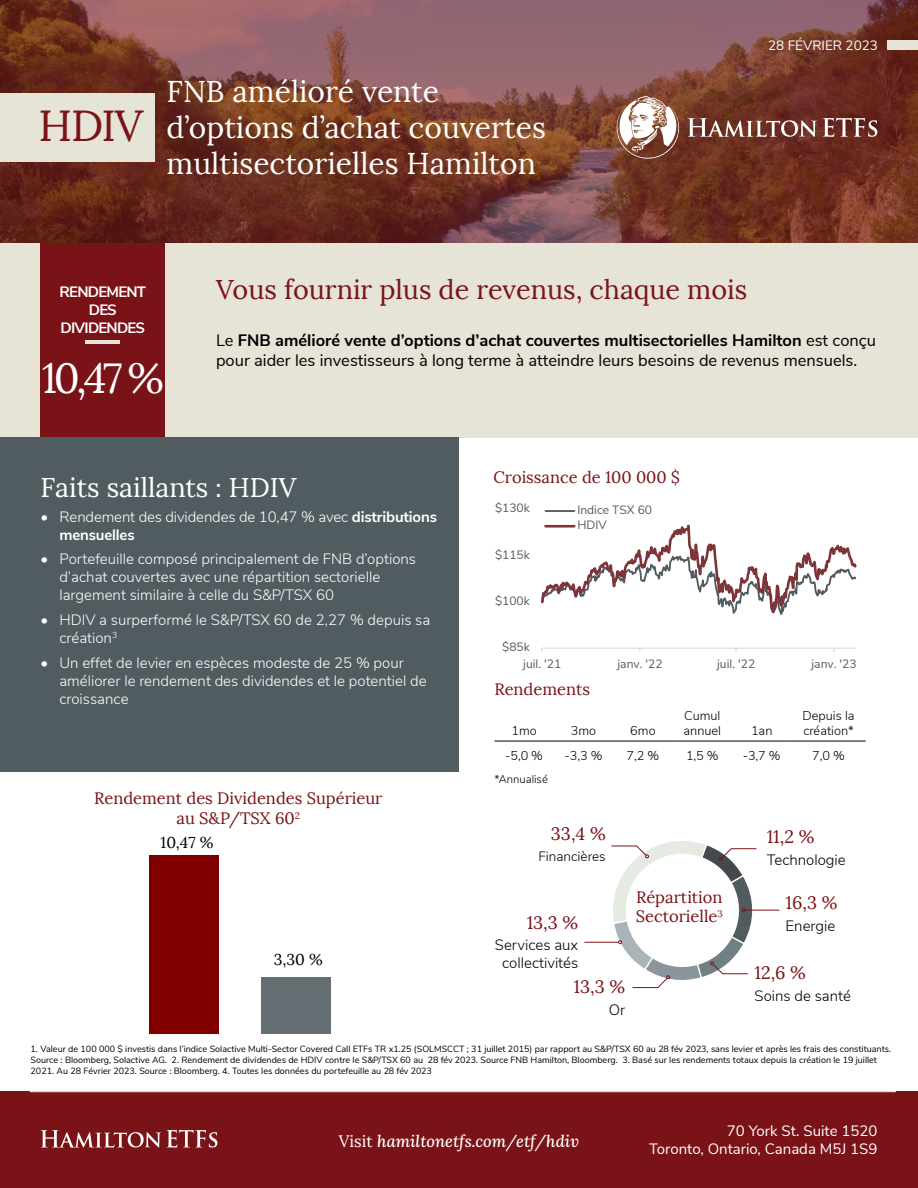
<style>
.page{position:relative;width:918px;height:1188px;background:#fff}
.page>*{position:absolute;margin:0;border:0;box-sizing:border-box;transform-origin:0 0}
.t1{font:43.35px "Lora";color:#7a1317}
.t2{font:42px "Lora";color:#fff}
.t3{font:30px/36px "Lora";color:#fff}
.t4{font:27px "Lora";color:#7a1317}
.t5{font:27px "Lora";color:#fff}
.t6{font:18px "Lora";color:#7a1317}
.t7{font:16.5px/19.8px "Nunito Sans";color:#000}
.t8{font:16.5px/19.8px "Lora";color:#7a1317;text-align:center}
.t9{font:italic 500 16.5px "Lora";color:#fff}
.t10{font:15.75px "Lora";color:#000}
.t11{font:300 15px/18px "Nunito Sans";color:#fff}
.t12{font:300 15px/18px "Nunito Sans";color:#000;text-align:center}
.t13{font:15px/18px "Nunito Sans";color:#fff;text-align:right}
.t14{font:700 15px/18px "Nunito Sans";letter-spacing:-.05em;color:#fff;text-align:center}
.t15{font:13.5px "Nunito Sans";color:#fff}
.t16{font:300 13.5px "Nunito Sans";color:#000}
.t17{font:300 12.75px/15.3px "Nunito Sans";color:#000}
.t18{font:12px/15.1px "Nunito Sans";letter-spacing:-.005em;color:#595959}
.t19{font:300 11.25px "Nunito Sans";color:#000}
.t20{font:9px/10.8px "Nunito Sans";color:#000}
.s1{font-weight:700}
.s2{font-family:"Nunito Sans"}
.s3{font-weight:400;font-style:normal}
</style>
<div class="page">
<div style="left:150px;top:855px;width:69px;height:179px;background:#800000"></div>
<div style="left:261px;top:977px;width:70px;height:57px;background:#656e73"></div>
<div style="left:0;top:243px;width:918px;height:194px;background:#e6e3d7"></div>
<svg style="left:0;top:0;width:918px;height:243px;background:#7a4239"></svg>
<div style="left:0;top:93px;width:154px;height:69px;background:#e6e3d7"></div>
<div style="left:40px;top:243px;width:125px;height:194px;background:#7a1317"></div>
<div style="left:0;top:437px;width:459px;height:335px;background:#515c60"></div>
<div style="left:887px;top:40px;width:31px;height:10px;background:#e6e3d7"></div>
<div style="left:0;top:1092px;width:918px;height:96px;background:#7a1317"></div>
<svg style="left:41px;top:1130px;width:176px;height:18px"></svg>
<svg style="left:687px;top:118px;width:130px;height:19px"></svg>
<svg style="left:823px;top:118px;width:54px;height:19px"></svg>
<svg style="left:617px;top:96px;width:62px;height:63px"></svg>
<hr style="left:86px;top:340px;width:34px;height:4px;background:#e6e3d7">
<div style="left:30px;top:1043px;width:865px;height:49px;border:1px solid #fff"></div>
<hr style="left:494px;top:741px;width:60px;height:1px;background:#000">
<hr style="left:554px;top:741px;width:59px;height:1px;background:#000">
<hr style="left:613px;top:741px;width:60px;height:1px;background:#000">
<hr style="left:673px;top:741px;width:59px;height:1px;background:#000">
<hr style="left:732px;top:741px;width:59px;height:1px;background:#000">
<hr style="left:791px;top:741px;width:75px;height:1px;background:#000">
<hr style="left:584px;top:942px;width:35px;height:1px;background:#7a1317">
<hr style="left:745px;top:910px;width:34px;height:1px;background:#7a1317">
<svg style="left:606px;top:841px;width:151px;height:147px"></svg>
<hr style="left:542px;top:648px;width:314px;height:1px;background:#d9d9d9">
<svg style="left:542px;top:510px;width:315px;height:105px"></svg>
<hr style="left:546px;top:510px;width:28px;height:2px;background:#515c60">
<hr style="left:545px;top:525px;width:29px;height:3px;background:#7e3539">
<h1 class="t1" style="left:39px;top:99px;width:106px">HDIV</h1>
<h3 class="t3" style="left:167px;top:73px;width:381px">FNB amélioré vente d’options d’achat couvertes multisectorielles Hamilton</h3>
<h3 class="t15" style="left:768px;top:36px;width:112px">28 FÉVRIER 2023</h3>
<h3 class="t14" style="left:60px;top:282px;width:88px">RENDEMENT<br>DES<br>DIVIDENDES</h3>
<h2 class="t2" style="left:42px;top:352px;width:124px">10,47 %</h2>
<h3 class="t4" style="left:216px;top:273px;width:533px">Vous fournir plus de revenus, chaque mois</h3>
<h3 class="t7" style="left:216px;top:330px;width:662px">Le <span class="s1">FNB amélioré vente d’options d’achat couvertes multisectorielles Hamilton</span> est conçu pour aider les investisseurs à long terme à atteindre leurs besoins de revenus mensuels.</h3>
<h3 class="t5" style="left:40px;top:471px;width:257px">Faits saillants <span class="s2">:</span> HDIV</h3>
<h3 class="t11" style="left:59px;top:506px;width:379px;text-indent:-19px">• Rendement des dividendes de 10,47 % avec <span class="s1">distributions mensuelles</span></h3>
<h3 class="t11" style="left:59px;top:549px;width:358px;text-indent:-19px">• Portefeuille composé principalement de FNB d’options d’achat couvertes avec une répartition sectorielle largement similaire à celle du S&amp;P/TSX 60</h3>
<h3 class="t11" style="left:59px;top:610px;width:372px;text-indent:-19px">• HDIV a surperformé le S&amp;P/TSX 60 de 2,27 % depuis sa création<sup>3</sup></h3>
<h3 class="t11" style="left:59px;top:653px;width:369px;text-indent:-19px">• Un effet de levier en espèces modeste de 25 % pour améliorer le rendement des dividendes et le potentiel de croissance</h3>
<h3 class="t8" style="left:94px;top:789px;width:290px">Rendement des Dividendes Supérieur au S&amp;P/TSX 60<sup>2</sup></h3>
<h3 class="t10" style="left:161px;top:833px;width:54px">10,47 %</h3>
<h3 class="t10" style="left:274px;top:950px;width:51px">3,30 %</h3>
<h3 class="t8" style="left:493px;top:468px;width:188px">Croissance de 100 000 $</h3>
<h3 class="t18" style="left:495px;top:500px;width:36px">$130k</h3>
<h3 class="t18" style="left:495px;top:546px;width:36px">$115k</h3>
<h3 class="t18" style="left:495px;top:592px;width:36px">$100k</h3>
<h3 class="t18" style="left:502px;top:638px;width:29px">$85k</h3>
<h3 class="t18" style="left:577px;top:501px;width:76px">Indice TSX 60<br>HDIV</h3>
<h3 class="t18" style="left:523px;top:656px;width:40px">juil. '21</h3>
<h3 class="t18" style="left:618px;top:656px;width:47px">janv. '22</h3>
<h3 class="t18" style="left:717px;top:656px;width:40px">juil. '22</h3>
<h3 class="t18" style="left:812px;top:656px;width:47px">janv. '23</h3>
<h3 class="t8" style="left:494px;top:680px;width:97px">Rendements</h3>
<h3 class="t17" style="left:511px;top:722px;width:27px">1mo</h3>
<h3 class="t17" style="left:571px;top:722px;width:27px">3mo</h3>
<h3 class="t17" style="left:630px;top:722px;width:27px">6mo</h3>
<h3 class="t17" style="left:684px;top:707px;width:39px">Cumul annuel</h3>
<h3 class="t17" style="left:751px;top:722px;width:23px">1an</h3>
<h3 class="t17" style="left:803px;top:707px;width:54px">Depuis la création*</h3>
<h3 class="t17" style="left:505px;top:747px;width:39px">-5,0 %</h3>
<h3 class="t17" style="left:565px;top:747px;width:39px">-3,3 %</h3>
<h3 class="t17" style="left:627px;top:747px;width:34px">7,2 %</h3>
<h3 class="t17" style="left:686px;top:747px;width:34px">1,5 %</h3>
<h3 class="t17" style="left:743px;top:747px;width:39px">-3,7 %</h3>
<h3 class="t17" style="left:812px;top:747px;width:34px">7,0 %</h3>
<p class="t19" style="left:494px;top:771px;width:55px">*Annualisé</p>
<h3 class="t6" style="left:551px;top:823px;width:56px">33,4 %</h3>
<h3 class="t6" style="left:767px;top:826px;width:49px">11,2 %</h3>
<h3 class="t16" style="left:539px;top:846px;width:69px">Financières</h3>
<h3 class="t6" style="left:527px;top:911px;width:53px">13,3 %</h3>
<h3 class="t12" style="left:495px;top:935px;width:85px">Services aux collectivités</h3>
<h3 class="t6" style="left:574px;top:976px;width:53px">13,3 %</h3>
<h3 class="t12" style="left:609px;top:1000px;width:18px">Or</h3>
<h3 class="t8" style="left:636px;top:887px;width:88px;text-align:left">Répartition<br>Sectorielle<sup>3</sup></h3>
<h3 class="t12" style="left:767px;top:850px;width:81px">Technologie</h3>
<h3 class="t6" style="left:786px;top:892px;width:53px">16,3 %</h3>
<h3 class="t12" style="left:786px;top:916px;width:51px">Energie</h3>
<h3 class="t6" style="left:755px;top:962px;width:53px">12,6 %</h3>
<h3 class="t12" style="left:755px;top:986px;width:98px">Soins de santé</h3>
<p class="t20" style="left:31px;top:1043px;width:862px">1. Valeur de 100 000 $ investis dans l’indice Solactive Multi-Sector Covered Call ETFs TR x1.25 (SOLMSCCT ; 31 juillet 2015) par rapport au S&amp;P/TSX 60 au 28 fév 2023, sans levier et après les frais des constituants.<br>Source : Bloomberg, Solactive AG. 2. Rendement de dividendes de HDIV contre le S&amp;P/TSX 60 au 28 fév 2023. Source FNB Hamilton, Bloomberg. 3. Basé sur les rendements totaux depuis la création le 19 juillet<br>2021. Au 28 Février 2023. Source : Bloomberg. 4. Toutes les données du portefeuille au 28 fév 2023</p>
<h3 class="t9" style="left:339px;top:1130px;width:242px"><span class="s3">Visit</span> hamiltonetfs.com/etf/hdiv</h3>
<h3 class="t13" style="left:649px;top:1120px;width:230px">70 York St. Suite 1520<br>Toronto, Ontario, Canada M5J 1S9</h3>
</div>
